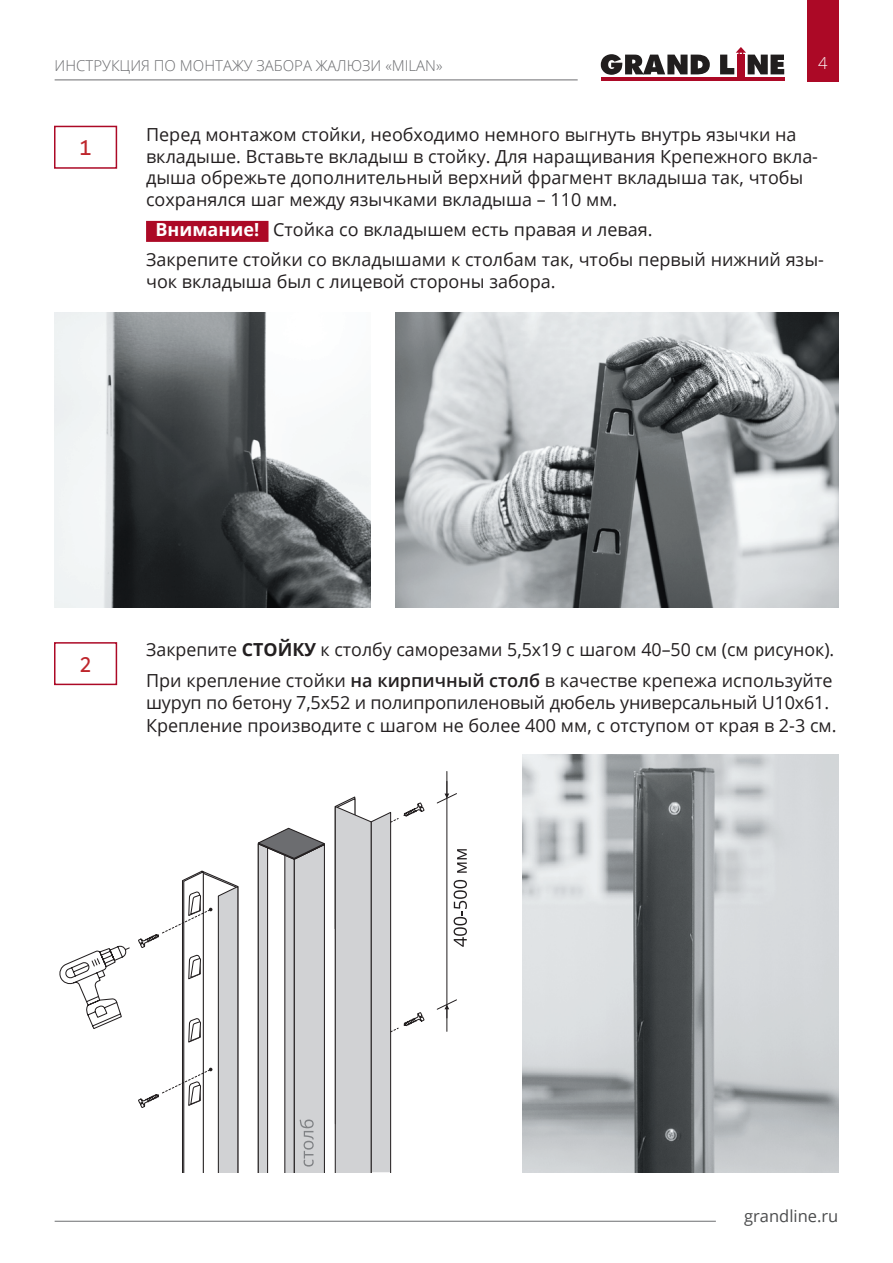
<style>
.page{position:relative;width:893px;height:1263px;background:#fff}
.page>*{position:absolute;margin:0;border:0;box-sizing:border-box;transform-origin:0 0}
.t1{font:21px "Red Ring";color:#be262c}
.t2{font:18px/21.6px "Open Sans";color:#231f20}
.t3{font:16.5px "Open Sans";color:#4b4c4d}
.t4{font:300 16.5px "Open Sans";color:#fff}
.t5{font:300 15px "Open Sans";color:#6c6d70}
.s1{font-weight:700;color:#fff}
.s2{font-weight:700}
.s3{font-weight:600}
</style>
<div class="page">
<div style="left:807px;top:0;width:31px;height:81px;background:#ac0926"></div>
<div style="left:737px;top:55px;width:7px;height:24px;background:#ac0926"></div>
<hr style="left:601px;top:77px;width:183px;height:3px;background:#ac0926">
<svg style="left:601px;top:54px;width:109px;height:21px"></svg>
<svg style="left:720px;top:47px;width:64px;height:27px"></svg>
<hr style="left:55px;top:80px;width:523px;height:1px;background:#6c6d70">
<hr style="left:55px;top:1221px;width:661px;height:1px;background:#6c6d70">
<div style="left:146px;top:221px;width:122px;height:21px;background:#ac0926"></div>
<div style="left:54px;top:126px;width:63px;height:43px;border:2px solid #ac0926"></div>
<div style="left:54px;top:642px;width:63px;height:43px;border:2px solid #ac0926"></div>
<img style="left:54px;top:312px;width:317px;height:295px">
<img style="left:395px;top:312px;width:443px;height:295px">
<svg style="left:59px;top:945px;width:71px;height:84px"></svg>
<svg style="left:437px;top:771px;width:30px;height:261px"></svg>
<svg style="left:138px;top:796px;width:287px;height:376px"></svg>
<img style="left:522px;top:755px;width:317px;height:417px">
<p class="t5" style="left:55px;top:55px;width:389px">ИНСТРУКЦИЯ ПО МОНТАЖУ ЗАБОРА ЖАЛЮЗИ «MILAN»</p>
<p class="t4" style="left:818px;top:52px;width:11px">4</p>
<p class="t1" style="left:80px;top:135px;width:13px">1</p>
<p class="t2" style="left:146px;top:123px;width:673px">Перед монтажом стойки, необходимо немного выгнуть внутрь язычки на вкладыше. Вставьте вкладыш в стойку. Для наращивания Крепежного вкла&shy;дыша обрежьте дополнительный верхний фрагмент вкладыша так, чтобы сохранялся шаг между язычками вкладыша – 110 мм.</p>
<p class="t2" style="left:146px;top:214px;width:679px;line-height:30.2px;text-indent:9px"><span class="s1">Внимание!</span> Стойка со вкладышем есть правая и левая.<br>Закрепите стойки со вкладышами к столбам так, чтобы первый нижний язы-</p>
<p class="t2" style="left:146px;top:270px;width:411px">чок вкладыша был с лицевой стороны забора.</p>
<p class="t1" style="left:80px;top:651px;width:13px">2</p>
<p class="t2" style="left:146px;top:633px;width:690px;line-height:31px">Закрепите <span class="s2">СТОЙКУ</span> к столбу саморезами 5,5х19 с шагом 40–50 см (см рисунок).<br>При крепление стойки <span class="s3">на кирпичный столб</span> в качестве крепежа используйте</p>
<p class="t2" style="left:146px;top:691px;width:692px;line-height:22.5px">шуруп по бетону 7,5х52 и полипропиленовый дюбель универсальный U10х61.<br>Крепление производите с шагом не более 400 мм, с отступом от края в 2-3 см.</p>
<p class="t3" style="left:744px;top:1204px;width:96px">grandline.ru</p>
</div>
